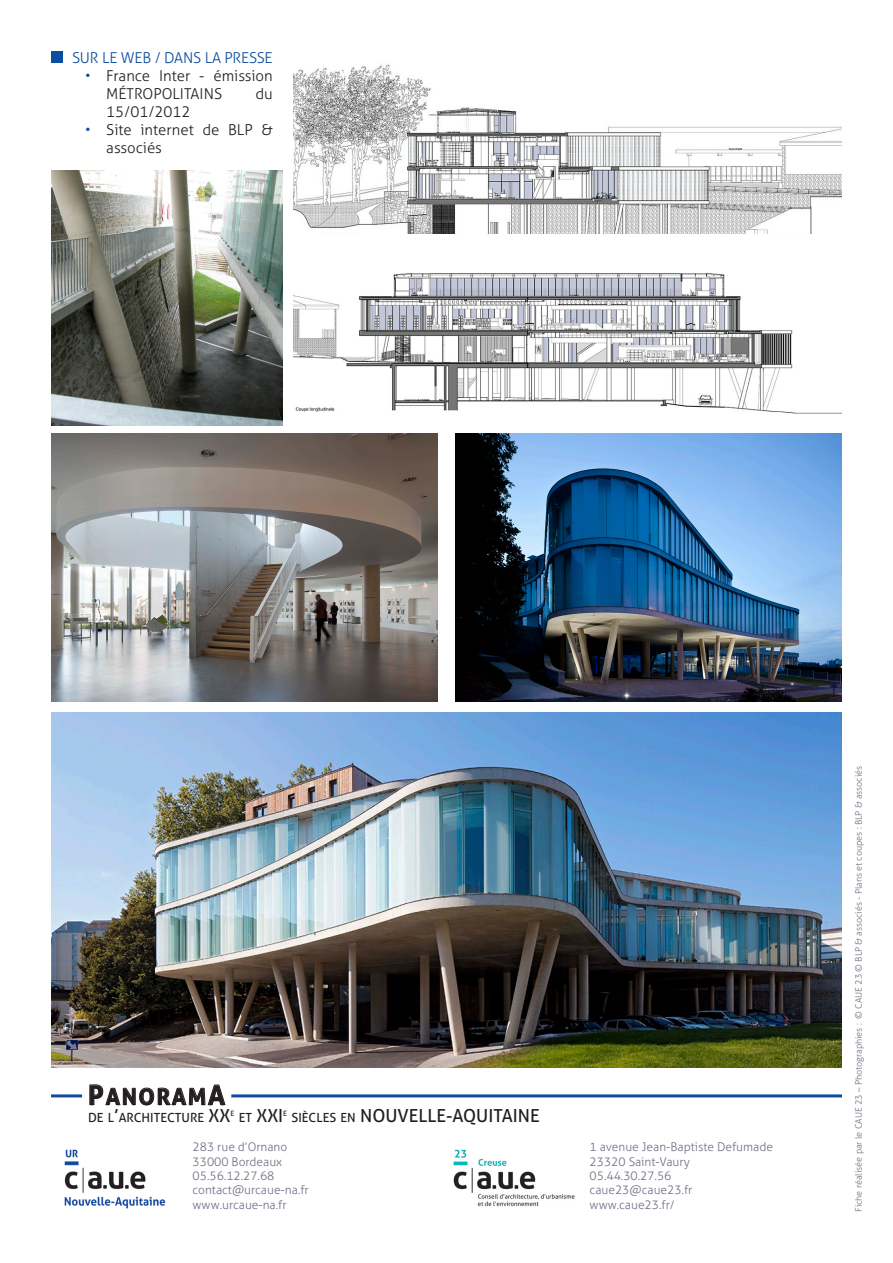
<style>
.page{position:relative;width:893px;height:1263px;background:#fff}
.page>*{position:absolute;margin:0;border:0;box-sizing:border-box;transform-origin:0 0}
.t1{font:700 22.5px "Aller";letter-spacing:.075em;color:#231f20}
.t2{font:18px "Aller";color:#231f20}
.t3{font:300 15px/18px "Aller";color:#231f20}
.t4{font:300 15px "Aller";letter-spacing:-.01em;color:#0d4da1}
.t5{font:12.6px "Aller";color:#231f20}
.t6{font:300 12px/14.4px "Aller";color:#727085}
.t7{font:300 9px "Aller";color:#727085}
.t8{font:7.35px "Aller";color:#231f20}
.s1{color:#0d4da1}
.s2{font-size:27px}
.s3{font-size:18px}
.s4{font-size:12.6px}
</style>
<div class="page">
<svg style="left:90px;top:1084px;width:135px;height:21px"></svg>
<hr style="left:231px;top:1094px;width:611px;height:3px;background:#0d4da1">
<hr style="left:51px;top:1094px;width:31px;height:3px;background:#0d4da1">
<img style="left:64px;top:1149px;width:102px;height:60px">
<img style="left:453px;top:1149px;width:122px;height:58px">
<div style="left:51px;top:51px;width:12px;height:12px;background:#0d4da1"></div>
<img style="left:293px;top:64px;width:549px;height:170px">
<img style="left:293px;top:273px;width:549px;height:141px">
<img style="left:51px;top:170px;width:232px;height:255px">
<img style="left:51px;top:434px;width:387px;height:268px">
<img style="left:455px;top:434px;width:387px;height:268px">
<img style="left:51px;top:712px;width:791px;height:355px">
<p class="t4" style="left:72px;top:49px;width:202px">SUR LE WEB / DANS LA PRESSE</p>
<p class="t3" style="left:106px;top:67px;width:168px;text-indent:-21px"><span class="s1">•</span> France Inter - émission<br>MÉTROPOLITAINS</p>
<p class="t3" style="left:255px;top:85px;width:19px">du</p>
<p class="t3" style="left:106px;top:103px;width:86px">15/01/2012</p>
<p class="t3" style="left:106px;top:121px;width:168px;text-indent:-21px"><span class="s1">•</span> Site internet de BLP &amp; associés</p>
<h1 class="t1" style="left:88px;top:1083px;width:139px"><span class="s2">P</span>ANORAM<span class="s2">A</span></h1>
<p class="t5" style="left:88px;top:1110px;width:144px">DE L<span class="s3">’</span>ARCHITECTURE <span class="s3">XX</span></p>
<p class="t8" style="left:231px;top:1109px;width:5px">E</p>
<h2 class="t2" style="left:239px;top:1105px;width:43px"><span class="s4">ET</span> XXI</h2>
<p class="t8" style="left:283px;top:1109px;width:5px">E</p>
<p class="t5" style="left:291px;top:1110px;width:128px">SIÈCLES EN <span class="s3">NOUVELLE</span></p>
<h2 class="t2" style="left:446px;top:1105px;width:40px">-AQUITAINE</h2>
<p class="t6" style="left:193px;top:1140px;width:118px">283 rue d’Ornano<br>33000 Bordeaux<br>05.56.12.27.68 contact@urcaue-na.fr www.urcaue-na.fr</p>
<p class="t6" style="left:590px;top:1140px;width:185px">1 avenue Jean-Baptiste Defumade<br>23320 Saint-Vaury<br>05.44.30.27.56 caue23@caue23.fr www.caue23.fr/</p>
<p class="t7" style="left:853px;top:1212px;width:448px;rotate:-90deg">Fiche réalisée par le CAUE 23 – Photographies : © CAUE 23 © BLP &amp; associés - Plans et coupes : BLP &amp; associés</p>
</div>
